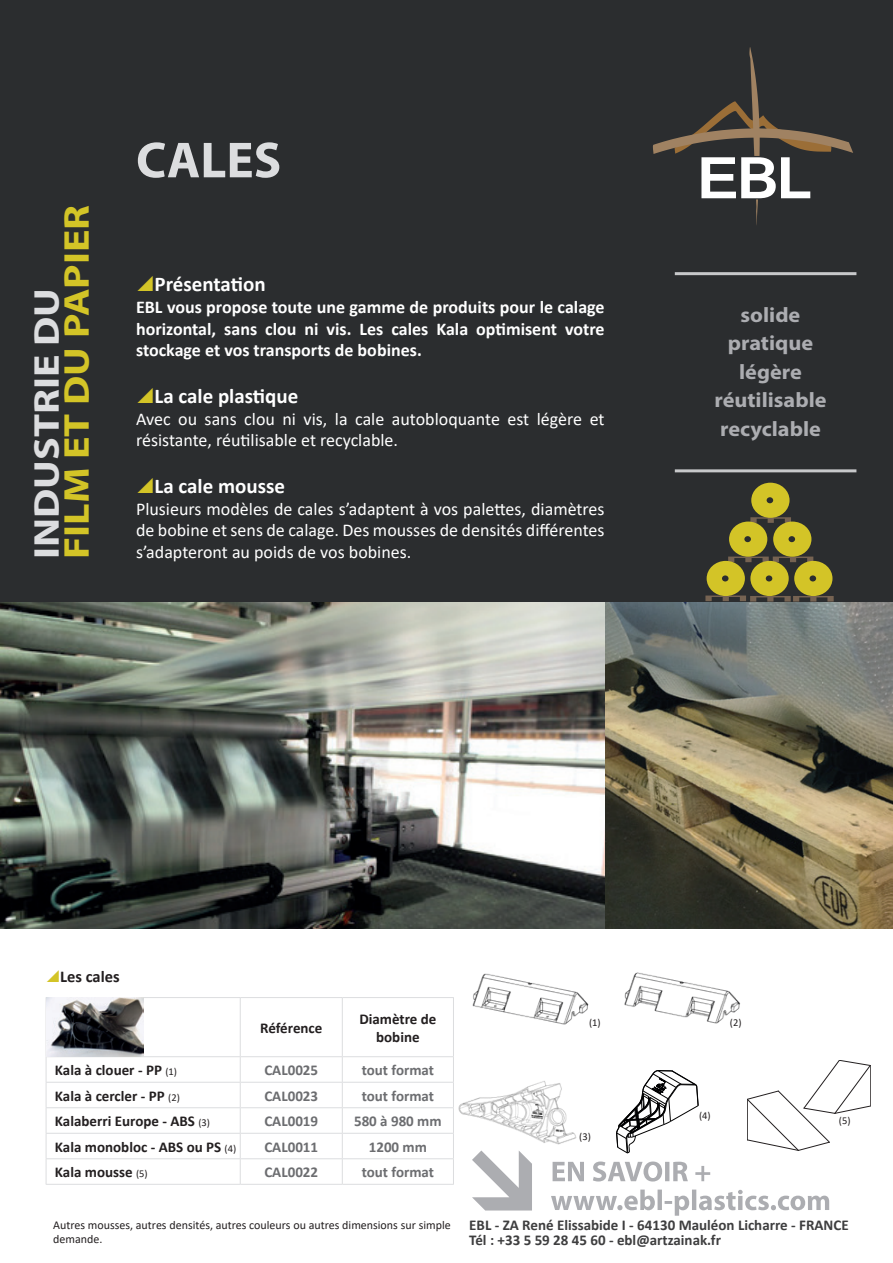
<style>
.page{position:relative;width:893px;height:1263px;background:#fff}
.page>*{position:absolute;margin:0;border:0;box-sizing:border-box;transform-origin:0 0}
.t1{font:700 51px "Myriad Pro";color:#dcdddf}
.t2{font:700 36px "Myriad Pro";color:#d3c427;scale:1.17 1}
.t3{font:700 36px "Myriad Pro";color:#dcdddf;scale:1.17 1}
.t4{font:700 21px/28.5px "Myriad Pro";color:#acadb1;text-align:center;scale:1.06 1}
.t5{font:700 21px "Calibri";color:#fff}
.t6{font:18px/21.6px "Calibri";color:#fff}
.t7{font:700 18px/21.6px "Calibri";color:#fff;text-align:justify}
.t8{font:700 16.5px "Calibri";color:#231f20}
.t9{font:700 15px/18px "Calibri";color:#231f20;text-align:center}
.t10{font:700 15px/15px "Calibri";color:#3e3e3f}
.t11{font:700 15px "Calibri";color:#6c6d70}
.t12{font:12px/14.4px "Calibri";color:#231f20}
.t13{font:10.5px "Calibri";color:#231f20}
.s1{font-weight:400;font-size:10.5px}
</style>
<div class="page">
<hr style="left:870px;top:1065px;width:1px;height:41px;background:#231f20">
<svg style="left:747px;top:1060px;width:123px;height:90px"></svg>
<img style="left:0;top:602px;width:893px;height:326px">
<div style="left:0;top:0;width:893px;height:602px;background:#2b2d2f"></div>
<svg style="left:653px;top:47px;width:200px;height:178px"></svg>
<hr style="left:675px;top:272px;width:181px;height:3px;background:#c7c8ca">
<hr style="left:675px;top:469px;width:181px;height:3px;background:#c7c8ca">
<hr style="left:46px;top:997px;width:194px;height:1px;background:#dcdddf">
<hr style="left:240px;top:997px;width:102px;height:1px;background:#dcdddf">
<hr style="left:240px;top:998px;width:1px;height:58px;background:#dcdddf">
<hr style="left:342px;top:997px;width:112px;height:1px;background:#dcdddf">
<hr style="left:342px;top:998px;width:1px;height:58px;background:#dcdddf">
<hr style="left:453px;top:998px;width:1px;height:58px;background:#dcdddf">
<hr style="left:46px;top:1056px;width:194px;height:1px;background:#dcdddf">
<hr style="left:240px;top:1056px;width:102px;height:1px;background:#dcdddf">
<hr style="left:342px;top:1056px;width:112px;height:1px;background:#dcdddf">
<hr style="left:46px;top:1082px;width:194px;height:1px;background:#dcdddf">
<hr style="left:240px;top:1082px;width:102px;height:1px;background:#dcdddf">
<hr style="left:342px;top:1082px;width:112px;height:1px;background:#dcdddf">
<hr style="left:46px;top:1107px;width:194px;height:1px;background:#dcdddf">
<hr style="left:240px;top:1107px;width:102px;height:1px;background:#dcdddf">
<hr style="left:342px;top:1107px;width:112px;height:1px;background:#dcdddf">
<hr style="left:46px;top:1133px;width:194px;height:1px;background:#dcdddf">
<hr style="left:240px;top:1133px;width:102px;height:1px;background:#dcdddf">
<hr style="left:342px;top:1133px;width:112px;height:1px;background:#dcdddf">
<hr style="left:46px;top:1158px;width:194px;height:1px;background:#dcdddf">
<svg style="left:46px;top:1057px;width:1px;height:127px"></svg>
<hr style="left:240px;top:1158px;width:102px;height:1px;background:#dcdddf">
<svg style="left:240px;top:1057px;width:1px;height:127px"></svg>
<hr style="left:342px;top:1158px;width:112px;height:1px;background:#dcdddf">
<svg style="left:342px;top:1057px;width:1px;height:127px"></svg>
<svg style="left:453px;top:1057px;width:1px;height:127px"></svg>
<hr style="left:46px;top:1184px;width:194px;height:1px;background:#dcdddf">
<hr style="left:240px;top:1184px;width:102px;height:1px;background:#dcdddf">
<hr style="left:342px;top:1184px;width:112px;height:1px;background:#dcdddf">
<svg style="left:705px;top:483px;width:129px;height:119px"></svg>
<svg style="left:616px;top:1070px;width:83px;height:83px"></svg>
<img style="left:452px;top:1067px;width:125px;height:88px">
<img style="left:46px;top:998px;width:97px;height:58px">
<svg style="left:551px;top:1189px;width:278px;height:27px"></svg>
<svg style="left:553px;top:1161px;width:157px;height:20px"></svg>
<svg style="left:472px;top:1150px;width:60px;height:60px"></svg>
<img style="left:472px;top:973px;width:117px;height:52px">
<img style="left:624px;top:972px;width:116px;height:52px">
<h2 class="t2" style="left:53px;top:559px;width:304px;rotate:-90deg">FILM ET DU PAPIER</h2>
<h2 class="t3" style="left:23px;top:559px;width:233px;rotate:-90deg">INDUSTRIE DU</h2>
<h1 class="t1" style="left:136px;top:127px;width:147px">CALES</h1>
<p class="t5" style="left:155px;top:269px;width:113px">Présentation</p>
<p class="t7" style="left:136px;top:296px;width:470px">EBL vous propose toute une gamme de produits pour le calage horizontal, sans clou ni vis. Les cales Kala optimisent votre stockage et vos transports de bobines.</p>
<p class="t5" style="left:155px;top:381px;width:145px">La cale plastique</p>
<p class="t6" style="left:136px;top:407px;width:470px">Avec ou sans clou ni vis, la cale autobloquante est légère et résistante, réutilisable et recyclable.</p>
<p class="t5" style="left:155px;top:471px;width:132px">La cale mousse</p>
<p class="t6" style="left:136px;top:497px;width:470px;text-align:justify">Plusieurs modèles de cales s’adaptent à vos palettes, diamètres de bobine et sens de calage. Des mousses de densités différentes s’adapteront au poids de vos bobines.</p>
<p class="t4" style="left:714px;top:300px;width:107px">solide pratique légère réutilisable recyclable</p>
<p class="t8" style="left:60px;top:965px;width:61px">Les cales</p>
<p class="t9" style="left:260px;top:1018px;width:64px">Référence</p>
<p class="t9" style="left:359px;top:1009px;width:79px">Diamètre de bobine</p>
<p class="t9" style="left:55px;top:1061px;width:124px">Kala à clouer - PP <span class="s1">(1)</span></p>
<p class="t11" style="left:264px;top:1059px;width:55px">CAL0025</p>
<p class="t11" style="left:362px;top:1059px;width:74px">tout format</p>
<p class="t9" style="left:55px;top:1086px;width:126px">Kala à cercler - PP <span class="s1">(2)</span></p>
<p class="t11" style="left:264px;top:1085px;width:55px">CAL0023</p>
<p class="t11" style="left:362px;top:1085px;width:74px">tout format</p>
<p class="t9" style="left:55px;top:1112px;width:157px">Kalaberri Europe - ABS <span class="s1">(3)</span></p>
<p class="t11" style="left:264px;top:1110px;width:55px">CAL0019</p>
<p class="t11" style="left:354px;top:1110px;width:89px">580 à 980 mm</p>
<p class="t9" style="left:55px;top:1137px;width:183px">Kala monobloc - ABS ou PS <span class="s1">(4)</span></p>
<p class="t11" style="left:264px;top:1136px;width:55px">CAL0011</p>
<p class="t11" style="left:369px;top:1136px;width:60px">1200 mm</p>
<p class="t9" style="left:55px;top:1163px;width:94px">Kala mousse <span class="s1">(5)</span></p>
<p class="t11" style="left:264px;top:1161px;width:55px">CAL0022</p>
<p class="t11" style="left:362px;top:1161px;width:74px">tout format</p>
<p class="t13" style="left:589px;top:1015px;width:13px">(1)</p>
<p class="t13" style="left:730px;top:1015px;width:13px">(2)</p>
<p class="t13" style="left:579px;top:1129px;width:13px">(3)</p>
<p class="t13" style="left:699px;top:1108px;width:13px">(4)</p>
<p class="t13" style="left:839px;top:1113px;width:13px">(5)</p>
<p class="t12" style="left:53px;top:1217px;width:399px">Autres mousses, autres densités, autres couleurs ou autres dimensions sur simple demande.</p>
<p class="t10" style="left:469px;top:1218px;width:381px">EBL - ZA René Elissabide I - 64130 Mauléon Licharre - FRANCE<br>Tél : +33 5 59 28 45 60 - ebl@artzainak.fr</p>
</div>
